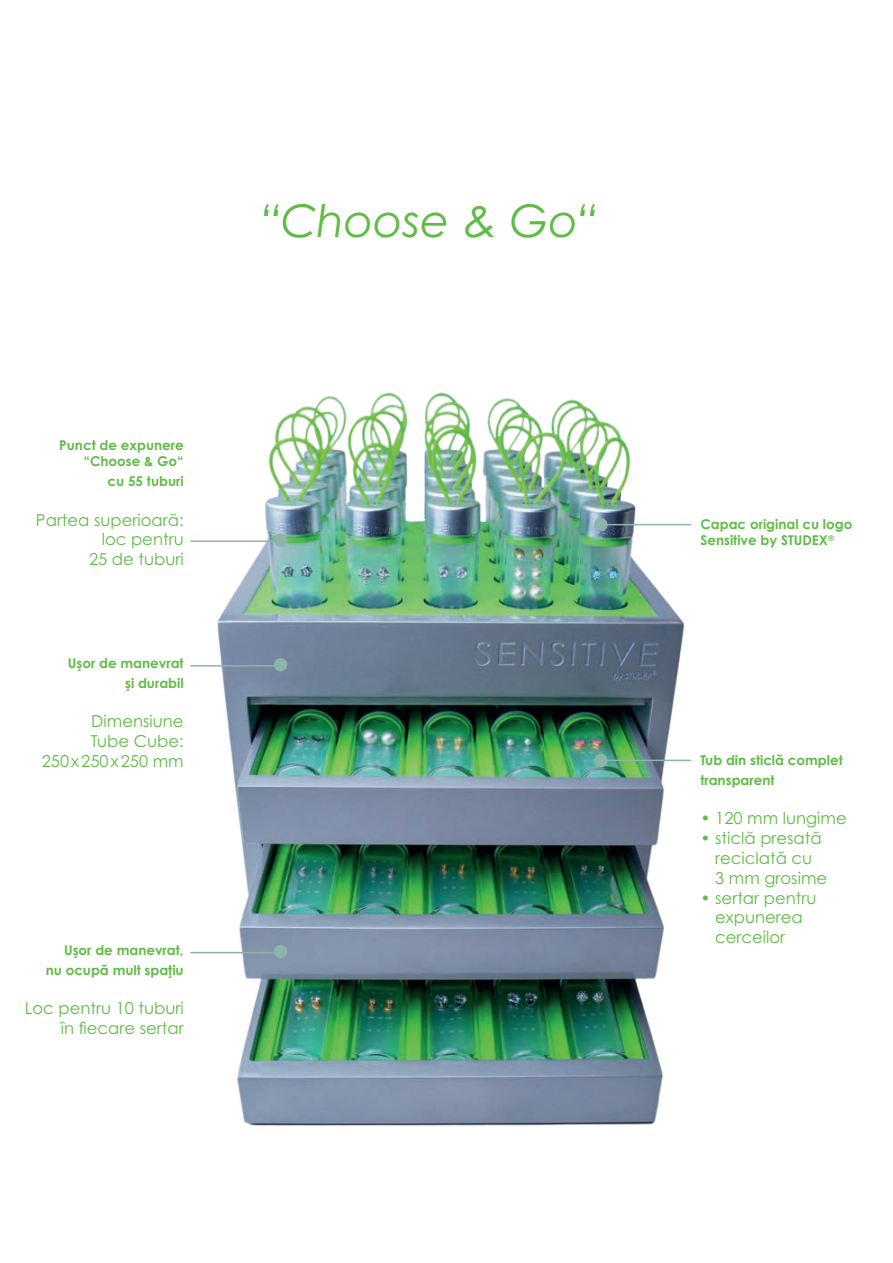
<style>
.page{position:relative;width:893px;height:1263px;background:#fff}
.page>*{position:absolute;margin:0;border:0;box-sizing:border-box;transform-origin:0 0}
.t1{font:italic 45px "Century Gothic Pro";color:#60bb46}
.t2{font:16.5px/19.8px "Century Gothic Pro";color:#60bb46;text-align:right}
.t3{font:700 13.5px/19.8px "Century Gothic Pro";color:#60bb46;text-align:right}
</style>
<div class="page">
<img style="left:190px;top:392px;width:501px;height:734px">
<div style="left:594px;top:754px;width:13px;height:13px;background:#8db4a9;border-radius:50%"></div>
<hr style="left:602px;top:760px;width:89px;height:1px;background:#8db4a9">
<div style="left:594px;top:518px;width:13px;height:13px;background:#8db4a9;border-radius:50%"></div>
<hr style="left:602px;top:524px;width:89px;height:1px;background:#8db4a9">
<div style="left:274px;top:658px;width:13px;height:13px;background:#8db4a9;border-radius:50%"></div>
<hr style="left:190px;top:665px;width:89px;height:2px;background:#8db4a9">
<div style="left:274px;top:945px;width:13px;height:13px;background:#8db4a9;border-radius:50%"></div>
<hr style="left:190px;top:952px;width:89px;height:1px;background:#8db4a9">
<div style="left:274px;top:533px;width:13px;height:14px;background:#8db4a9;border-radius:50%"></div>
<hr style="left:190px;top:540px;width:89px;height:2px;background:#8db4a9">
<h1 class="t1" style="left:260px;top:194px;width:340px">“Choose &amp; Go“</h1>
<p class="t3" style="left:59px;top:437px;width:126px;line-height:16.2px">Punct de expunere “Choose &amp; Go“</p>
<p class="t3" style="left:108px;top:471px;width:78px">cu 55 tuburi</p>
<p class="t2" style="left:36px;top:509px;width:149px">Partea superioară: loc pentru<br>25 de tuburi</p>
<p class="t3" style="left:68px;top:653px;width:117px">Ușor de manevrat și durabil</p>
<p class="t2" style="left:42px;top:711px;width:143px">Dimensiune<br>Tube Cube:<br>250x250x250 mm</p>
<p class="t3" style="left:46px;top:940px;width:139px">Ușor de manevrat, nu ocupă mult spațiu</p>
<p class="t2" style="left:25px;top:998px;width:160px">Loc pentru 10 tuburi în fiecare sertar</p>
<p class="t3" style="left:700px;top:516px;width:154px;line-height:16.2px;text-align:left">Capac original cu logo<br>Sensitive by STUDEX<sup>®</sup></p>
<p class="t3" style="left:700px;top:750px;width:144px;text-align:left">Tub din sticlă complet transparent</p>
<p class="t2" style="left:700px;top:808px;width:148px">• 120 mm lungime</p>
<p class="t2" style="left:715px;top:828px;width:113px;text-align:left;text-indent:-15px">• sticlă presată reciclată cu<br>3 mm grosime</p>
<p class="t2" style="left:715px;top:888px;width:103px;text-align:left;text-indent:-15px">• sertar pentru expunerea cerceilor</p>
</div>
